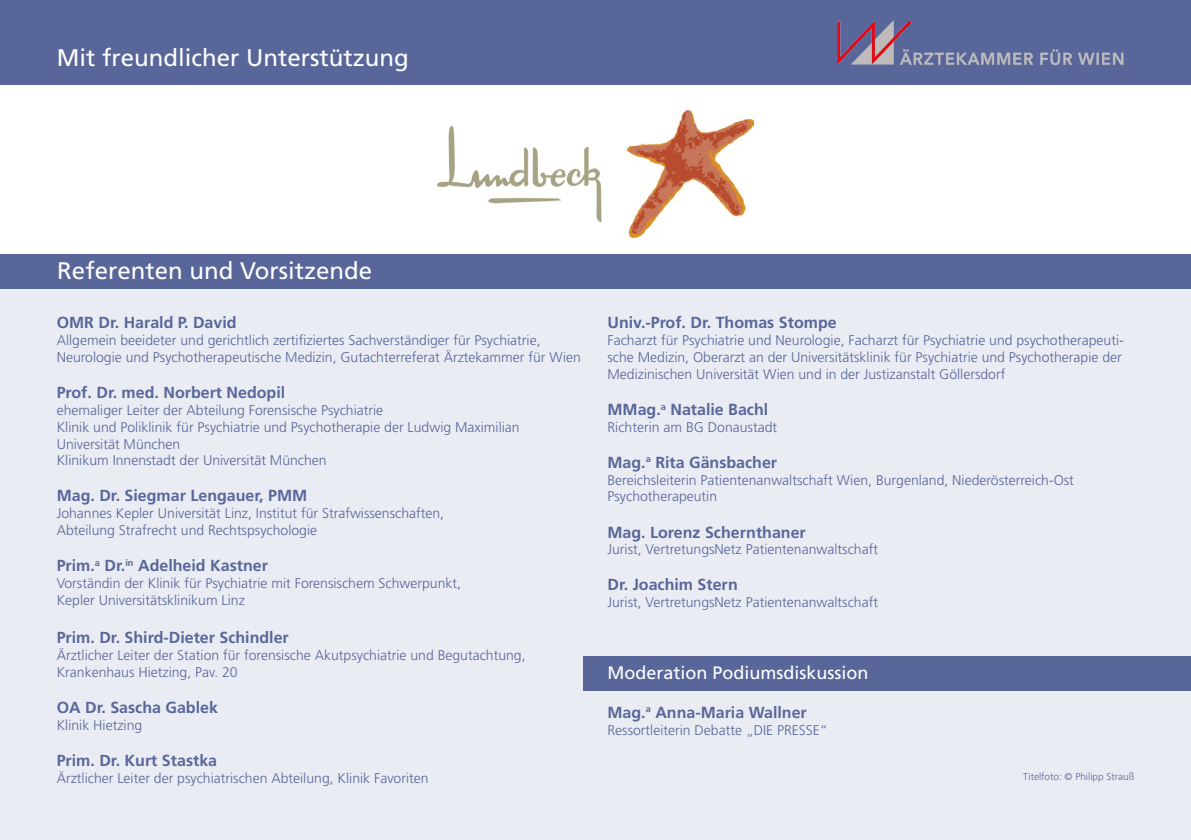
<style>
.page{position:relative;width:1191px;height:840px;background:#fff}
.page>*{position:absolute;margin:0;border:0;box-sizing:border-box;transform-origin:0 0}
.t1{font:24px "Frutiger LT Std";color:#fff}
.t2{font:18px "Frutiger LT Std";color:#fff}
.t3{font:700 16px "Frutiger LT Std";color:#58669a}
.t4{font:300 14px/16.8px "Frutiger LT Std";color:#58669a}
.t5{font:300 10px "Frutiger LT Std";color:#58669a}
</style>
<div class="page">
<div style="left:0;top:0;width:1191px;height:839px;background:#eaecf3"></div>
<div style="left:0;top:0;width:1191px;height:85px;background:#58669a"></div>
<div style="left:0;top:254px;width:1191px;height:34px;background:#58669a"></div>
<div style="left:583px;top:656px;width:608px;height:34px;background:#58669a"></div>
<img style="left:837px;top:20px;width:287px;height:46px">
<div style="left:0;top:85px;width:1191px;height:169px;background:#fff"></div>
<img style="left:437px;top:110px;width:317px;height:127px">
<h1 class="t1" style="left:57px;top:43px;width:354px">Mit freundlicher Unterstützung</h1>
<h1 class="t1" style="left:57px;top:256px;width:316px">Referenten und Vorsitzende</h1>
<p class="t3" style="left:57px;top:313px;width:181px">OMR Dr. Harald P. David</p>
<p class="t4" style="left:57px;top:332px;width:526px">Allgemein beeideter und gerichtlich zertifiziertes Sachverständiger für Psychiatrie,<br>Neurologie und Psychotherapeutische Medizin, Gutachterreferat Ärztekammer für Wien</p>
<p class="t3" style="left:57px;top:383px;width:230px">Prof. Dr. med. Norbert Nedopil</p>
<p class="t4" style="left:57px;top:401px;width:464px">ehemaliger Leiter der Abteilung Forensische Psychiatrie<br>Klinik und Poliklinik für Psychiatrie und Psychotherapie der Ludwig Maximilian Universität München<br>Klinikum Innenstadt der Universität München</p>
<p class="t3" style="left:57px;top:486px;width:252px">Mag. Dr. Siegmar Lengauer, PMM</p>
<p class="t4" style="left:57px;top:505px;width:389px">Johannes Kepler Universität Linz, Institut für Strafwissenschaften,<br>Abteilung Strafrecht und Rechtspsychologie</p>
<p class="t3" style="left:57px;top:556px;width:213px">Prim.<sup>a</sup> Dr.<sup>in</sup> Adelheid Kastner</p>
<p class="t4" style="left:57px;top:574px;width:406px">Vorständin der Klinik für Psychiatrie mit Forensischem Schwerpunkt,<br>Kepler Universitätsklinikum Linz</p>
<p class="t3" style="left:57px;top:628px;width:234px">Prim. Dr. Shird-Dieter Schindler</p>
<p class="t4" style="left:57px;top:646px;width:470px">Ärztlicher Leiter der Station für forensische Akutpsychiatrie und Begutachtung,<br>Krankenhaus Hietzing, Pav. 20</p>
<p class="t3" style="left:57px;top:697px;width:163px">OA Dr. Sascha Gablek</p>
<p class="t4" style="left:57px;top:716px;width:87px">Klinik Hietzing</p>
<p class="t3" style="left:57px;top:750px;width:162px">Prim. Dr. Kurt Stastka</p>
<p class="t4" style="left:57px;top:769px;width:373px">Ärztlicher Leiter der psychiatrischen Abteilung, Klinik Favoriten</p>
<p class="t3" style="left:607px;top:313px;width:231px">Univ.-Prof. Dr. Thomas Stompe</p>
<p class="t4" style="left:607px;top:332px;width:518px">Facharzt für Psychiatrie und Neurologie, Facharzt für Psychiatrie und psychotherapeuti&shy;sche Medizin, Oberarzt an der Universitätsklinik für Psychiatrie und Psychotherapie der<br>Medizinischen Universität Wien und in der Justizanstalt Göllersdorf</p>
<p class="t3" style="left:607px;top:400px;width:162px">MMag.<sup>a</sup> Natalie Bachl</p>
<p class="t4" style="left:607px;top:418px;width:171px">Richterin am BG Donaustadt</p>
<p class="t3" style="left:607px;top:452px;width:171px">Mag.<sup>a</sup> Rita Gänsbacher</p>
<p class="t4" style="left:607px;top:471px;width:468px">Bereichsleiterin Patientenanwaltschaft Wien, Burgenland, Niederösterreich-Ost<br>Psychotherapeutin</p>
<p class="t3" style="left:607px;top:522px;width:200px">Mag. Lorenz Schernthaner</p>
<p class="t4" style="left:607px;top:541px;width:272px">Jurist, VertretungsNetz Patientenanwaltschaft</p>
<p class="t3" style="left:607px;top:575px;width:132px">Dr. Joachim Stern</p>
<p class="t4" style="left:607px;top:593px;width:272px">Jurist, VertretungsNetz Patientenanwaltschaft</p>
<p class="t2" style="left:607px;top:662px;width:263px">Moderation Podiumsdiskussion</p>
<p class="t3" style="left:607px;top:702px;width:201px">Mag.<sup>a</sup> Anna-Maria Wallner</p>
<p class="t4" style="left:607px;top:721px;width:222px">Ressortleiterin Debatte „DIE PRESSE“</p>
<p class="t5" style="left:1023px;top:770px;width:113px">Titelfoto: © Philipp Strauß</p>
</div>
